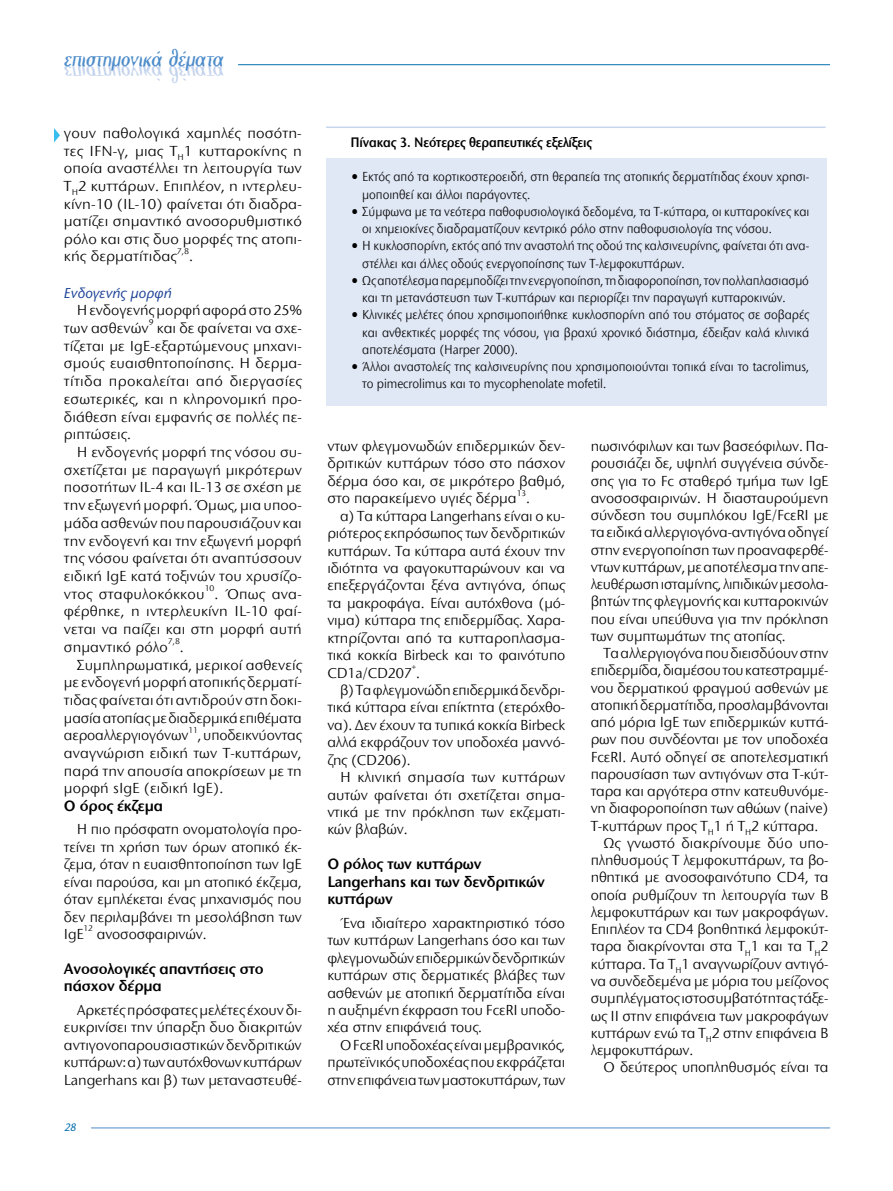
<style>
.page{position:relative;width:893px;height:1191px;background:#fff}
.page>*{position:absolute;margin:0;border:0;box-sizing:border-box;transform-origin:0 0}
.t1{font:600 15.75px/17.4px "Stone Sans ITC Hel";letter-spacing:-.01em;color:#000}
.t2{font:15px/17.4px "Stone Sans ITC Hel";letter-spacing:-.01em;color:#000;text-align:justify}
.t3{font:italic 500 15px "Stone Sans ITC Hel";letter-spacing:.005em;color:#1e4497}
.t4{font:600 14.25px "Stone Sans ITC Hel";letter-spacing:-.01em;color:#000;scale:.9 1}
.t5{font:13.5px/17.2px "Stone Sans ITC Hel";letter-spacing:-.005em;color:#000;scale:.9 1}
.t6{font:italic 500 11.25px "Stone Sans ITC Hel";color:#0570b0;scale:.95 1}
.t7{font:8.7px "Stone Sans ITC Hel";letter-spacing:-.01em;color:#000}
.s1{font-family:"UB Antique Olive"}
</style>
<div class="page">
<hr style="left:91px;top:1127px;width:739px;height:1px;background:#4d8cca">
<hr style="left:238px;top:64px;width:592px;height:1px;background:#0570b0">
<div style="left:327px;top:158px;width:500px;height:248px;background:#e0e7f5"></div>
<hr style="left:326px;top:126px;width:500px;height:2px;background:#c7d5ee">
<svg style="left:54px;top:128px;width:6px;height:14px"></svg>
<p class="t2" style="left:64px;top:125px;width:239px">γουν παθολογικά χαμηλές ποσότη&shy;τες IFN-γ, μιας Τ<sub>Η</sub> 1 κυτταροκίνης η οποία αναστέλλει τη λειτουργία των Τ<sub>Η</sub> 2 κυττάρων. Επιπλέον, η ιντερλευ&shy;κίνη-10 (IL-10) φαίνεται ότι διαδρα&shy;ματίζει σημαντικό ανοσορυθμιστικό ρόλο και στις δυο μορφές της ατοπι&shy;κής δερματίτιδας</p>
<p class="t7" style="left:177px;top:246px;width:14px">7,8</p>
<p class="t2" style="left:189px;top:248px;width:5px">.</p>
<p class="t3" style="left:64px;top:285px;width:109px">Ενδογενής μορφή</p>
<p class="t2" style="left:64px;top:302px;width:239px;text-indent:13px">Η ενδογενής μορφή αφορά στο 25% των ασθενών</p>
<p class="t7" style="left:149px;top:318px;width:6px">9</p>
<p class="t2" style="left:64px;top:319px;width:239px;text-indent:93px">και δε φαίνεται να σχε&shy;τίζεται με IgE-εξαρτώμενους μηχανι&shy;σμούς ευαισθητοποίησης. Η δερμα&shy;τίτιδα προκαλείται από διεργασίες εσωτερικές, και η κληρονομική προ&shy;διάθεση είναι εμφανής σε πολλές πε&shy;ριπτώσεις.</p>
<p class="t2" style="left:64px;top:443px;width:239px;text-indent:13px">Η ενδογενής μορφή της νόσου συ&shy;σχετίζεται με παραγωγή μικρότερων ποσοτήτων IL-4 και IL-13 σε σχέση με την εξωγενή μορφή. Όμως, μια υποο&shy;μάδα ασθενών που παρουσιάζουν και την ενδογενή και την εξωγενή μορφή της νόσου φαίνεται ότι αναπτύσσουν ειδική IgE κατά τοξινών του χρυσίζο&shy;ντος σταφυλοκόκκου</p>
<p class="t7" style="left:205px;top:584px;width:11px">10</p>
<p class="t2" style="left:64px;top:585px;width:239px;text-indent:151px">. Όπως ανα&shy;φέρθηκε, η ιντερλευκίνη IL-10 φαί&shy;νεται να παίζει και στη μορφή αυτή σημαντικό ρόλο</p>
<p class="t7" style="left:168px;top:637px;width:13px">7,8</p>
<p class="t2" style="left:180px;top:638px;width:5px">.</p>
<p class="t2" style="left:77px;top:656px;width:227px">Συμπληρωματικά, μερικοί ασθενείς</p>
<p class="t2" style="left:64px;top:674px;width:239px">με ενδογενή μορφή ατοπικής δερματί-</p>
<p class="t2" style="left:64px;top:691px;width:239px">τιδας φαίνεται ότι αντιδρούν στη δοκι-</p>
<p class="t2" style="left:64px;top:709px;width:239px">μασία ατοπίας με διαδερμικά επιθέματα</p>
<p class="t2" style="left:64px;top:727px;width:126px">αεροαλλεργιογόνων</p>
<p class="t7" style="left:188px;top:725px;width:11px">11</p>
<p class="t2" style="left:64px;top:727px;width:239px;text-indent:134px">, υποδεικνύοντας αναγνώριση ειδική των Τ-κυττάρων, παρά την απουσία αποκρίσεων με τη μορφή sIgE (ειδική IgE).</p>
<p class="t1" style="left:64px;top:797px;width:101px">Ο όρος έκζεμα</p>
<p class="t2" style="left:64px;top:821px;width:239px;text-indent:13px">Η πιο πρόσφατη ονοματολογία προ&shy;τείνει τη χρήση των όρων ατοπικό έκ&shy;ζεμα, όταν η ευαισθητοποίηση των IgE είναι παρούσα, και μη ατοπικό έκζεμα, όταν εμπλέκεται ένας μηχανισμός που δεν περιλαμβάνει τη μεσολάβηση των IgE</p>
<p class="t7" style="left:84px;top:924px;width:11px">12</p>
<p class="t2" style="left:97px;top:925px;width:111px">ανοσοσφαιρινών.</p>
<p class="t1" style="left:64px;top:960px;width:201px">Ανοσολογικές απαντήσεις στο πάσχον δέρμα</p>
<p class="t2" style="left:64px;top:1001px;width:239px;text-indent:13px">Αρκετές πρόσφατες μελέτες έχουν δι&shy;ευκρινίσει την ύπαρξη δυο διακριτών αντιγονοπαρουσιαστικών δενδριτικών κυττάρων: α) των αυτόχθονων κυττά- ρων Langerhans και β) των μεταναστευθέ-</p>
<p class="t6" style="left:64px;top:1121px;width:16px">28</p>
<p class="t4" style="left:350px;top:134px;width:270px">Πίνακας 3. Νεότερες θεραπευτικές εξελίξεις</p>
<p class="t5" style="left:362px;top:168px;width:498px;text-indent:-12px"><span class="s1">•</span> Εκτός από τα κορτικοστεροειδή, στη θεραπεία της ατοπικής δερματίτιδας έχουν χρησι&shy;μοποιηθεί και άλλοι παράγοντες.</p>
<p class="t5" style="left:362px;top:203px;width:498px;text-indent:-12px"><span class="s1">•</span> Σύμφωνα με τα νεότερα παθοφυσιολογικά δεδομένα, τα Τ-κύτταρα, οι κυτταροκίνες και οι χημειοκίνες διαδραματίζουν κεντρικό ρόλο στην παθοφυσιολογία της νόσου.</p>
<p class="t5" style="left:362px;top:237px;width:498px;text-indent:-12px"><span class="s1">•</span> Η κυκλοσπορίνη, εκτός από την αναστολή της οδού της καλσινευρίνης, φαίνεται ότι ανα&shy;στέλλει και άλλες οδούς ενεργοποίησης των Τ-λεμφοκυττάρων.</p>
<p class="t5" style="left:362px;top:272px;width:498px;text-indent:-12px"><span class="s1">•</span> Ως αποτέλεσμα παρεμποδίζει την ενεργοποίηση, τη διαφοροποίηση, τον πολλαπλασιασμό και τη μετανάστευση των Τ-κυττάρων και περιορίζει την παραγωγή κυτταροκινών.</p>
<p class="t5" style="left:362px;top:306px;width:498px;text-align:justify;text-indent:-12px"><span class="s1">•</span> Κλινικές μελέτες όπου χρησιμοποιήθηκε κυκλοσπορίνη από του στόματος σε σοβαρές και ανθεκτικές μορφές της νόσου, για βραχύ χρονικό διάστημα, έδειξαν καλά κλινικά αποτελέσματα (Harper 2000).</p>
<p class="t5" style="left:362px;top:358px;width:498px;text-indent:-12px"><span class="s1">•</span> Άλλοι αναστολείς της καλσινευρίνης που χρησιμοποιούνται τοπικά είναι το tacrolimus, το pimecrolimus και το mycophenolate mofetil.</p>
<p class="t2" style="left:327px;top:438px;width:239px">ντων φλεγμονωδών επιδερμικών δεν&shy;δριτικών κυττάρων τόσο στο πάσχον δέρμα όσο και, σε μικρότερο βαθμό, στο παρακείμενο υγιές δέρμα</p>
<p class="t7" style="left:517px;top:488px;width:11px">13</p>
<p class="t2" style="left:526px;top:490px;width:5px">.</p>
<p class="t2" style="left:340px;top:507px;width:227px">α) Τα κύτταρα Langerhans είναι ο κυ-</p>
<p class="t2" style="left:327px;top:525px;width:239px">ριότερος εκπρόσωπος των δενδριτικών</p>
<p class="t2" style="left:327px;top:542px;width:239px">κυττάρων. Τα κύτταρα αυτά έχουν την</p>
<p class="t2" style="left:327px;top:560px;width:239px">ιδιότητα να φαγοκυτταρώνουν και να</p>
<p class="t2" style="left:327px;top:577px;width:239px">επεξεργάζονται ξένα αντιγόνα, όπως</p>
<p class="t2" style="left:327px;top:594px;width:239px">τα μακροφάγα. Είναι αυτόχθονα (μό-</p>
<p class="t2" style="left:327px;top:612px;width:239px">νιμα) κύτταρα της επιδερμίδας. Χαρα-</p>
<p class="t2" style="left:327px;top:629px;width:239px">κτηρίζονται από τα κυτταροπλασμα-</p>
<p class="t2" style="left:327px;top:647px;width:239px">τικά κοκκία Birbeck και το φαινότυπο</p>
<p class="t2" style="left:327px;top:664px;width:94px">CD1a/CD207 .</p>
<p class="t7" style="left:412px;top:662px;width:6px">+</p>
<p class="t2" style="left:327px;top:681px;width:239px;text-indent:13px">β) Τα φλεγμονώδη επιδερμικά δενδρι&shy;τικά κύτταρα είναι επίκτητα (ετερόχθο&shy;να). Δεν έχουν τα τυπικά κοκκία Birbeck αλλά εκφράζουν τον υποδοχέα μαννό&shy;ζης (CD206).</p>
<p class="t2" style="left:327px;top:769px;width:239px;text-indent:13px">Η κλινική σημασία των κυττάρων αυτών φαίνεται ότι σχετίζεται σημα&shy;ντικά με την πρόκληση των εκζεματι&shy;κών βλαβών.</p>
<p class="t1" style="left:327px;top:855px;width:219px">Ο ρόλος των κυττάρων<br>Langerhans και των δενδριτικών κυττάρων</p>
<p class="t2" style="left:327px;top:914px;width:239px;text-indent:13px">Ένα ιδιαίτερο χαρακτηριστικό τόσο των κυττάρων Langerhans όσο και των φλεγμονωδών επιδερμικών δενδριτικών κυττάρων στις δερματικές βλάβες των ασθενών με ατοπική δερματίτιδα είναι η αυξημένη έκφραση του FcεRI υποδο&shy;χέα στην επιφάνειά τους.</p>
<p class="t2" style="left:327px;top:1036px;width:240px;text-indent:13px">O FcεRI υποδοχέας είναι μεμβρανικός, πρωτεϊνικός υποδοχέας που εκφράζεται στην επιφάνεια των μαστοκυττάρων, των</p>
<p class="t2" style="left:591px;top:438px;width:239px">ηωσινόφιλων και των βασεόφιλων. Πα&shy;ρουσιάζει δε, υψηλή συγγένεια σύνδε&shy;σης για το Fc σταθερό τμήμα των IgE ανοσοσφαιρινών. Η διασταυρούμενη σύνδεση του συμπλόκου IgE/FcεRI με τα ειδικά αλλεργιογόνα-αντιγόνα οδηγεί στην ενεργοποίηση των προαναφερθέ&shy;ντων κυττάρων, με αποτέλεσμα την απε&shy;λευθέρωση ισταμίνης, λιπιδικών μεσολα&shy;βητών της φλεγμονής και κυτταροκινών που είναι υπεύθυνα για την πρόκληση των συμπτωμάτων της ατοπίας.</p>
<p class="t2" style="left:603px;top:645px;width:227px">Τα αλλεργιογόνα που διεισδύουν στην</p>
<p class="t2" style="left:591px;top:662px;width:239px">επιδερμίδα, διαμέσου του κατεστραμμέ-</p>
<p class="t2" style="left:591px;top:679px;width:239px">νου δερματικού φραγμού ασθενών με</p>
<p class="t2" style="left:591px;top:696px;width:239px">ατοπική δερματίτιδα, προσλαμβάνονται</p>
<p class="t2" style="left:591px;top:714px;width:239px">από μόρια IgE των επιδερμικών κυττά-</p>
<p class="t2" style="left:591px;top:731px;width:239px">ρων που συνδέονται με τον υποδοχέα</p>
<p class="t2" style="left:591px;top:748px;width:239px">FcεRI. Αυτό οδηγεί σε αποτελεσματική</p>
<p class="t2" style="left:591px;top:765px;width:239px">παρουσίαση των αντιγόνων στα Τ-κύτ-</p>
<p class="t2" style="left:591px;top:783px;width:239px">ταρα και αργότερα στην κατευθυνόμε-</p>
<p class="t2" style="left:591px;top:800px;width:239px">νη διαφοροποίηση των αθώων (naive)</p>
<p class="t2" style="left:591px;top:817px;width:229px">Τ-κυττάρων προς Τ<sub>Η</sub> 1 ή Τ<sub>Η</sub> 2 κύτταρα.</p>
<p class="t2" style="left:603px;top:834px;width:227px">Ως γνωστό διακρίνουμε δύο υπο-</p>
<p class="t2" style="left:591px;top:852px;width:239px">πληθυσμούς Τ λεμφοκυττάρων, τα βο-</p>
<p class="t2" style="left:591px;top:869px;width:239px">ηθητικά με ανοσοφαινότυπο CD4, τα</p>
<p class="t2" style="left:591px;top:886px;width:239px">οποία ρυθμίζουν τη λειτουργία των Β</p>
<p class="t2" style="left:591px;top:903px;width:239px">λεμφοκυττάρων και των μακροφάγων.</p>
<p class="t2" style="left:591px;top:921px;width:239px">Επιπλέον τα CD4 βοηθητικά λεμφοκύτ-</p>
<p class="t2" style="left:591px;top:938px;width:239px">ταρα διακρίνονται στα T<sub>H</sub>1 και τα T<sub>H</sub>2</p>
<p class="t2" style="left:591px;top:955px;width:239px">κύτταρα. Τα Τ<sub>Η</sub> 1 αναγνωρίζουν αντιγό-</p>
<p class="t2" style="left:591px;top:972px;width:239px">να συνδεδεμένα με μόρια του μείζονος</p>
<p class="t2" style="left:591px;top:990px;width:239px">συμπλέγματος ιστοσυμβατότητας τάξε-</p>
<p class="t2" style="left:591px;top:1007px;width:239px">ως ΙΙ στην επιφάνεια των μακροφάγων</p>
<p class="t2" style="left:591px;top:1024px;width:239px">κυττάρων ενώ τα Τ<sub>Η</sub> 2 στην επιφάνεια Β</p>
<p class="t2" style="left:591px;top:1041px;width:104px">λεμφοκυττάρων.</p>
<p class="t2" style="left:603px;top:1059px;width:227px">Ο δεύτερος υποπληθυσμός είναι τα</p>
</div>
